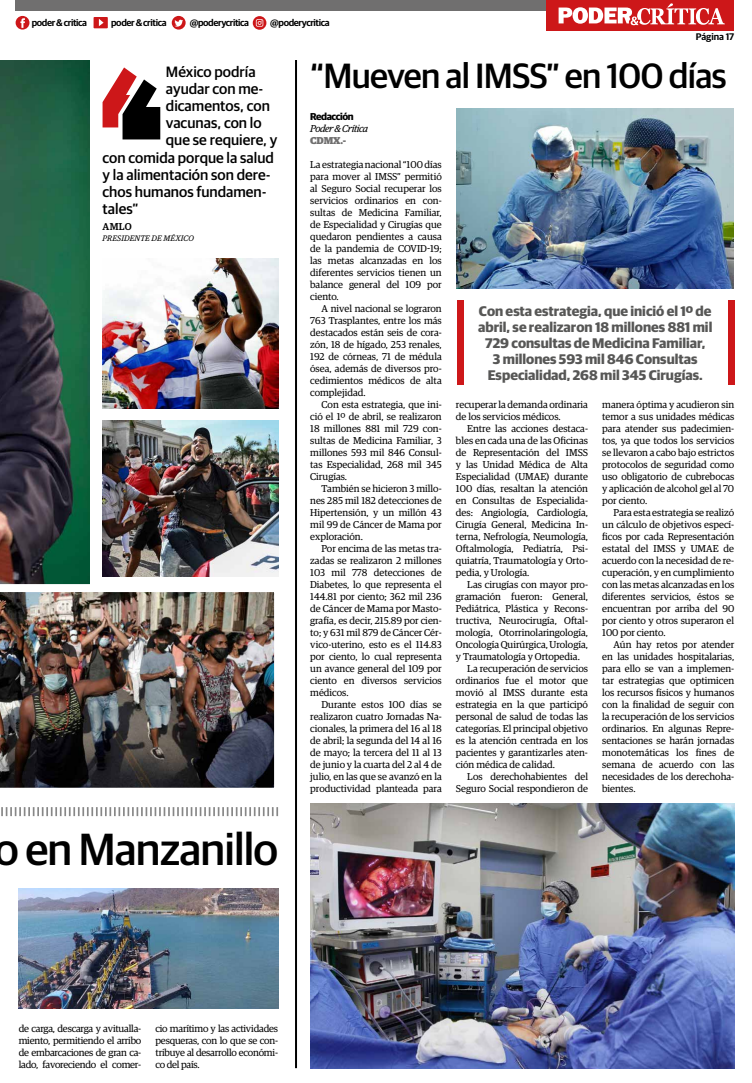
<style>
.page{position:relative;width:752px;height:1083px;background:#fff}
.page>*{position:absolute;margin:0;border:0;box-sizing:border-box;transform-origin:0 0}
.t1{font:500 45.1px "Guardian Sans";letter-spacing:-.02em;color:#000}
.t2{font:500 35.1px "Guardian Sans";letter-spacing:-.02em;color:#000}
.t3{font:500 15px "Guardian Sans";color:#000}
.t4{font:700 14px/16px "Guardian Sans";color:#575756;text-align:center}
.t5{font:10px/12px "Guardian Egyp";color:#000;text-align:justify}
.t6{font:italic 10px "Guardian Egyp";letter-spacing:-.04em;color:#000}
.t7{font:700 10px "Guardian Sans";letter-spacing:-.04em;color:#000}
.t8{font:900 10px "Guardian Egyp";color:#706f6f}
.t9{font:500 10px "Guardian Egyp";color:#000}
.t10{font:600 9.6px "Guardian Sans";letter-spacing:-.04em;color:#000}
.t11{font:600 9.6px "Guardian Sans";color:#000}
.t12{font:italic 8px "Guardian Egyp";letter-spacing:.02em;color:#000}
</style>
<div class="page">
<div style="left:546px;top:0;width:187px;height:31px;background:#cd1719"></div>
<div style="left:16px;top:0;width:530px;height:11px;background:#706f6f"></div>
<svg style="left:558px;top:3px;width:166px;height:22px"></svg>
<div style="left:456px;top:300px;width:7px;height:84px;background:#cd1719"></div>
<div style="left:727px;top:300px;width:6px;height:84px;background:#cd1719"></div>
<svg style="left:102px;top:67px;width:58px;height:72px"></svg>
<img style="left:0;top:60px;width:89px;height:524px">
<img style="left:19px;top:888px;width:259px;height:120px">
<img style="left:310px;top:804px;width:423px;height:264px">
<img style="left:456px;top:108px;width:276px;height:180px">
<svg style="left:1px;top:807px;width:278px;height:10px"></svg>
<hr style="left:295px;top:60px;width:2px;height:1008px;background:#000">
<img style="left:103px;top:420px;width:175px;height:156px">
<img style="left:0;top:584px;width:275px;height:204px">
<img style="left:103px;top:258px;width:175px;height:150px">
<svg style="left:93px;top:17px;width:15px;height:11px"></svg>
<svg style="left:252px;top:16px;width:14px;height:14px"></svg>
<svg style="left:172px;top:16px;width:13px;height:14px"></svg>
<svg style="left:16px;top:16px;width:13px;height:14px"></svg>
<p class="t10" style="left:32px;top:15px;width:57px">poder &amp; critica</p>
<p class="t10" style="left:111px;top:15px;width:57px">poder &amp; critica</p>
<p class="t10" style="left:190px;top:15px;width:61px">@poderycritica</p>
<p class="t10" style="left:270px;top:15px;width:61px">@poderycritica</p>
<p class="t11" style="left:695px;top:30px;width:40px">Página 17</p>
<h3 class="t3" style="left:166px;top:61px;width:91px">México podría</h3>
<h3 class="t3" style="left:166px;top:78px;width:99px">ayudar con me-</h3>
<h3 class="t3" style="left:166px;top:95px;width:105px">dicamentos, con</h3>
<h3 class="t3" style="left:166px;top:112px;width:97px">vacunas, con lo</h3>
<h3 class="t3" style="left:166px;top:129px;width:113px">que se requiere, y</h3>
<h3 class="t3" style="left:102px;top:147px;width:173px">con comida porque la salud</h3>
<h3 class="t3" style="left:102px;top:164px;width:169px">y la alimentación son dere-</h3>
<h3 class="t3" style="left:102px;top:181px;width:165px">chos humanos fundamen-</h3>
<h3 class="t3" style="left:102px;top:198px;width:37px">tales”</h3>
<p class="t9" style="left:103px;top:219px;width:31px">AMLO</p>
<p class="t12" style="left:103px;top:233px;width:93px">PRESIDENTE DE MÉXICO</p>
<h1 class="t1" style="left:-5px;top:817px;width:284px">o en Manzanillo</h1>
<h2 class="t2" style="left:310px;top:50px;width:417px">“Mueven al IMSS” en 100 días</h2>
<p class="t7" style="left:310px;top:109px;width:45px">Redacción</p>
<p class="t6" style="left:310px;top:122px;width:59px">Poder &amp; Crítica</p>
<p class="t8" style="left:310px;top:133px;width:37px">CDMX.-</p>
<p class="t5" style="left:310px;top:158px;width:133px">La estrategia nacional “100 días para mover al IMSS” permitió al Seguro Social recuperar los servicios ordinarios en con&shy;sultas de Medicina Familiar, de Especialidad y Cirugías que quedaron pendientes a causa de la pandemia de COVID-19; las metas alcanzadas en los diferentes servicios tienen un balance general del 109 por ciento.</p>
<p class="t5" style="left:310px;top:302px;width:133px;text-indent:11px">A nivel nacional se lograron 763 Trasplantes, entre los más destacados están seis de cora&shy;zón, 18 de hígado, 253 renales, 192 de córneas, 71 de médula ósea, además de diversos pro&shy;cedimientos médicos de alta complejidad.</p>
<p class="t5" style="left:310px;top:398px;width:133px;text-indent:11px">Con esta estrategia, que ini&shy;ció el 1º de abril, se realizaron 18 millones 881 mil 729 con&shy;sultas de Medicina Familiar, 3 millones 593 mil 846 Consul&shy;tas Especialidad, 268 mil 345<br>Cirugías.</p>
<p class="t5" style="left:310px;top:482px;width:133px;text-indent:11px">También se hicieron 3 millo&shy;nes 285 mil 182 detecciones de Hipertensión, y un millón 43 mil 99 de Cáncer de Mama por exploración.</p>
<p class="t5" style="left:310px;top:542px;width:133px;text-indent:11px">Por encima de las metas tra&shy;zadas se realizaron 2 millones 103 mil 778 detecciones de Diabetes, lo que representa el 144.81 por ciento; 362 mil 236 de Cáncer de Mama por Masto&shy;grafía, es decir, 215.89 por cien&shy;to; y 631 mil 879 de Cáncer Cér&shy;vico-uterino, esto es el 114.83 por ciento, lo cual representa un avance general del 109 por ciento en diversos servicios médicos.</p>
<p class="t5" style="left:310px;top:698px;width:133px;text-indent:11px">Durante estos 100 días se realizaron cuatro Jornadas Na&shy;cionales, la primera del 16 al 18 de abril; la segunda del 14 al 16 de mayo; la tercera del 11 al 13 de junio y la cuarta del 2 al 4 de julio, en las que se avanzó en la productividad planteada para</p>
<h3 class="t4" style="left:478px;top:301px;width:236px">Con esta estrategia, que inició el 1º de abril, se realizaron 18 millones 881 mil 729 consultas de Medicina Familiar,<br>3 millones 593 mil 846 Consultas Especialidad, 268 mil 345 Cirugías.</h3>
<p class="t5" style="left:455px;top:398px;width:133px">recuperar la demanda ordinaria de los servicios médicos.</p>
<p class="t5" style="left:455px;top:422px;width:133px;text-indent:11px">Entre las acciones destaca&shy;bles en cada una de las Oficinas de Representación del IMSS y las Unidad Médica de Alta Especialidad (UMAE) durante 100 días, resaltan la atención en Consultas de Especialida&shy;des: Angiología, Cardiología, Cirugía General, Medicina In&shy;terna, Nefrología, Neumología, Oftalmología, Pediatría, Psi&shy;quiatría, Traumatología y Orto&shy;pedia, y Urología.</p>
<p class="t5" style="left:467px;top:578px;width:122px">Las cirugías con mayor pro-</p>
<p class="t5" style="left:455px;top:590px;width:133px">gramación fueron: General,</p>
<p class="t5" style="left:455px;top:602px;width:133px">Pediátrica, Plástica y Recons-</p>
<p class="t5" style="left:455px;top:614px;width:133px">tructiva, Neurocirugía, Oftal-</p>
<p class="t5" style="left:455px;top:626px;width:133px">mología, Otorrinolaringología,</p>
<p class="t5" style="left:455px;top:638px;width:133px">Oncología Quirúrgica, Urología,</p>
<p class="t5" style="left:455px;top:650px;width:125px">y Traumatología y Ortopedia.</p>
<p class="t5" style="left:467px;top:662px;width:122px">La recuperación de servicios</p>
<p class="t5" style="left:455px;top:674px;width:133px">ordinarios fue el motor que</p>
<p class="t5" style="left:455px;top:686px;width:133px">movió al IMSS durante esta</p>
<p class="t5" style="left:455px;top:698px;width:133px">estrategia en la que participó</p>
<p class="t5" style="left:455px;top:710px;width:133px">personal de salud de todas las</p>
<p class="t5" style="left:455px;top:722px;width:133px">categorías. El principal objetivo</p>
<p class="t5" style="left:455px;top:734px;width:133px">es la atención centrada en los</p>
<p class="t5" style="left:455px;top:746px;width:133px">pacientes y garantizarles aten-</p>
<p class="t5" style="left:455px;top:758px;width:100px">ción médica de calidad.</p>
<p class="t5" style="left:467px;top:770px;width:122px">Los derechohabientes del</p>
<p class="t5" style="left:455px;top:782px;width:133px">Seguro Social respondieron de</p>
<p class="t5" style="left:602px;top:398px;width:133px">manera óptima y acudieron sin temor a sus unidades médicas para atender sus padecimien&shy;tos, ya que todos los servicios se llevaron a cabo bajo estrictos protocolos de seguridad como uso obligatorio de cubrebocas y aplicación de alcohol gel al 70 por ciento.</p>
<p class="t5" style="left:602px;top:506px;width:133px;text-indent:11px">Para esta estrategia se realizó un cálculo de objetivos especí&shy;ficos por cada Representación estatal del IMSS y UMAE de acuerdo con la necesidad de re&shy;cuperación, y en cumplimiento con las metas alcanzadas en los diferentes servicios, éstos se encuentran por arriba del 90 por ciento y otros superaron el 100 por ciento.</p>
<p class="t5" style="left:602px;top:638px;width:133px;text-indent:11px">Aún hay retos por atender en las unidades hospitalarias, para ello se van a implemen&shy;tar estrategias que optimicen los recursos físicos y humanos con la finalidad de seguir con la recuperación de los servicios ordinarios. En algunas Repre&shy;sentaciones se harán jornadas monotemáticas los fines de semana de acuerdo con las necesidades de los derechoha&shy;bientes.</p>
<p class="t5" style="left:19px;top:1022px;width:124px">de carga, descarga y avitualla&shy;miento, permitiendo el arribo de embarcaciones de gran ca&shy;lado, favoreciendo el comer-</p>
<p class="t5" style="left:155px;top:1022px;width:124px">cio marítimo y las actividades pesqueras, con lo que se con&shy;tribuye al desarrollo económi&shy;co del país.</p>
</div>
